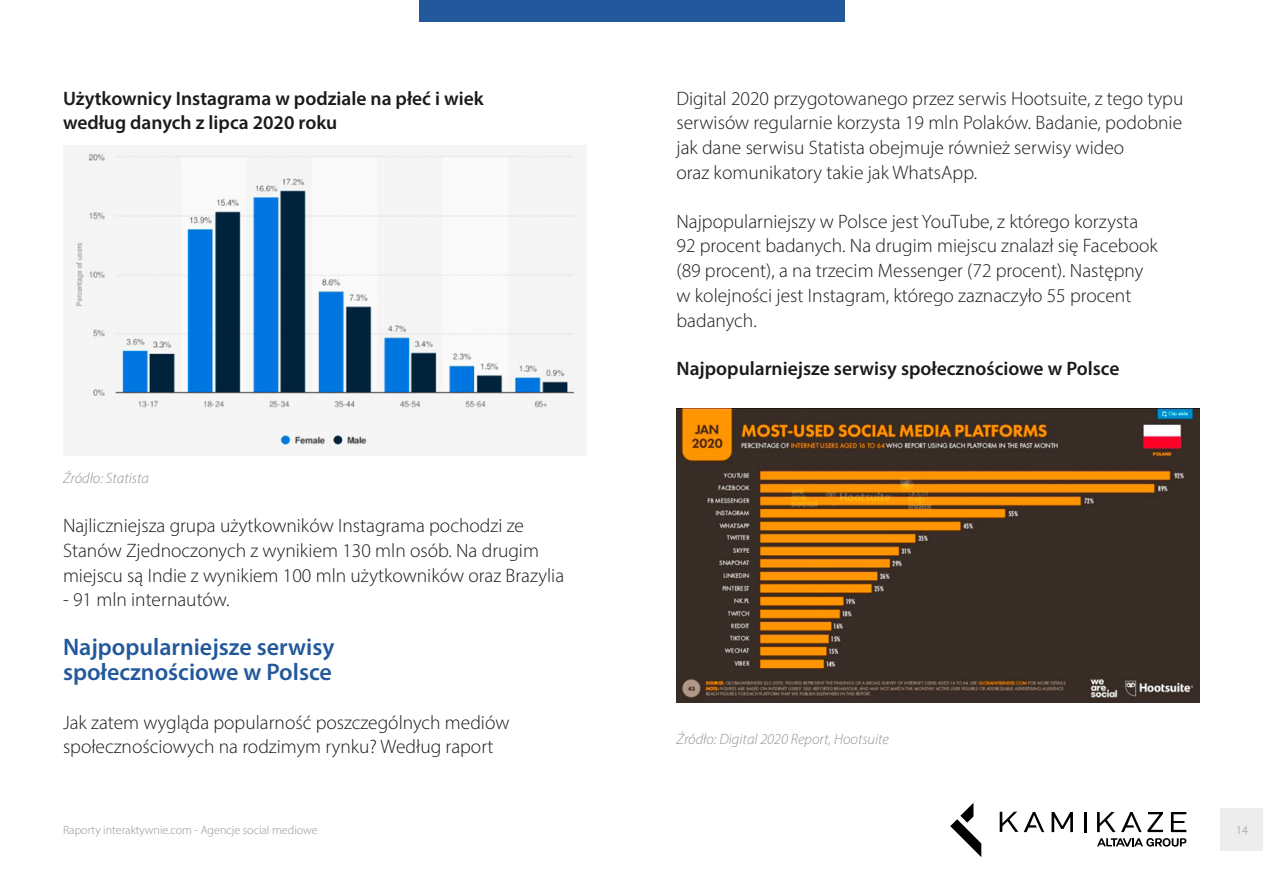
<style>
.page{position:relative;width:1263px;height:893px;background:#fff}
.page>*{position:absolute;margin:0;border:0;box-sizing:border-box;transform-origin:0 0}
.t1{font:600 24px/24.8px "Myriad Pro";color:#23589c}
.t2{font:300 19.5px/24.8px "Myriad Pro";color:#1a1a1a}
.t3{font:600 19.5px/24.8px "Myriad Pro";color:#1a1a1a}
.t4{font:italic 300 15px "Myriad Pro";color:#929292}
.t5{font:300 12px "Myriad Pro";color:#929292}
</style>
<div class="page">
<div style="left:1220px;top:809px;width:43px;height:42px;background:#ededed"></div>
<div style="left:419px;top:0;width:425px;height:21px;background:#23589c"></div>
<img style="left:71px;top:151px;width:505px;height:299px">
<img style="left:677px;top:408px;width:523px;height:295px">
<svg style="left:1000px;top:812px;width:18px;height:20px"></svg>
<svg style="left:1051px;top:812px;width:22px;height:20px"></svg>
<hr style="left:1084px;top:812px;width:2px;height:20px;background:#000">
<svg style="left:1024px;top:812px;width:20px;height:20px"></svg>
<svg style="left:1097px;top:812px;width:66px;height:20px"></svg>
<svg style="left:1171px;top:812px;width:15px;height:20px"></svg>
<svg style="left:950px;top:803px;width:31px;height:54px"></svg>
<svg style="left:1097px;top:838px;width:89px;height:9px"></svg>
<p class="t3" style="left:63px;top:85px;width:422px">Użytkownicy Instagrama w podziale na płeć i wiek według danych z lipca 2020 roku</p>
<p class="t4" style="left:63px;top:469px;width:87px">Źródło: Statista</p>
<p class="t2" style="left:63px;top:513px;width:503px">Najliczniejsza grupa użytkowników Instagrama pochodzi ze<br>Stanów Zjednoczonych z wynikiem 130 mln osób. Na drugim miejscu są Indie z wynikiem 100 mln użytkowników oraz Brazylia</p>
<p class="t2" style="left:63px;top:587px;width:168px">- 91 mln internautów.</p>
<p class="t1" style="left:63px;top:634px;width:273px">Najpopularniejsze serwisy społecznościowe w Polsce</p>
<p class="t2" style="left:63px;top:710px;width:448px">Jak zatem wygląda popularność poszczególnych mediów społecznościowych na rodzimym rynku? Według raport</p>
<p class="t2" style="left:676px;top:86px;width:508px">Digital 2020 przygotowanego przez serwis Hootsuite, z tego typu serwisów regularnie korzysta 19 mln Polaków. Badanie, podobnie jak dane serwisu Statista obejmuje również serwisy wideo<br>oraz komunikatory takie jak WhatsApp.</p>
<p class="t2" style="left:676px;top:209px;width:483px">Najpopularniejszy w Polsce jest YouTube, z którego korzysta 92 procent badanych. Na drugim miejscu znalazł się Facebook (89 procent), a na trzecim Messenger (72 procent). Następny w kolejności jest Instagram, którego zaznaczyło 55 procent badanych.</p>
<p class="t3" style="left:676px;top:356px;width:445px">Najpopularniejsze serwisy społecznościowe w Polsce</p>
<p class="t4" style="left:676px;top:730px;width:214px">Źródło: Digital 2020 Report, Hootsuite</p>
<p class="t5" style="left:63px;top:823px;width:256px">Raporty interaktywnie.com - Agencje social mediowe</p>
<p class="t5" style="left:1236px;top:823px;width:13px">14</p>
</div>
